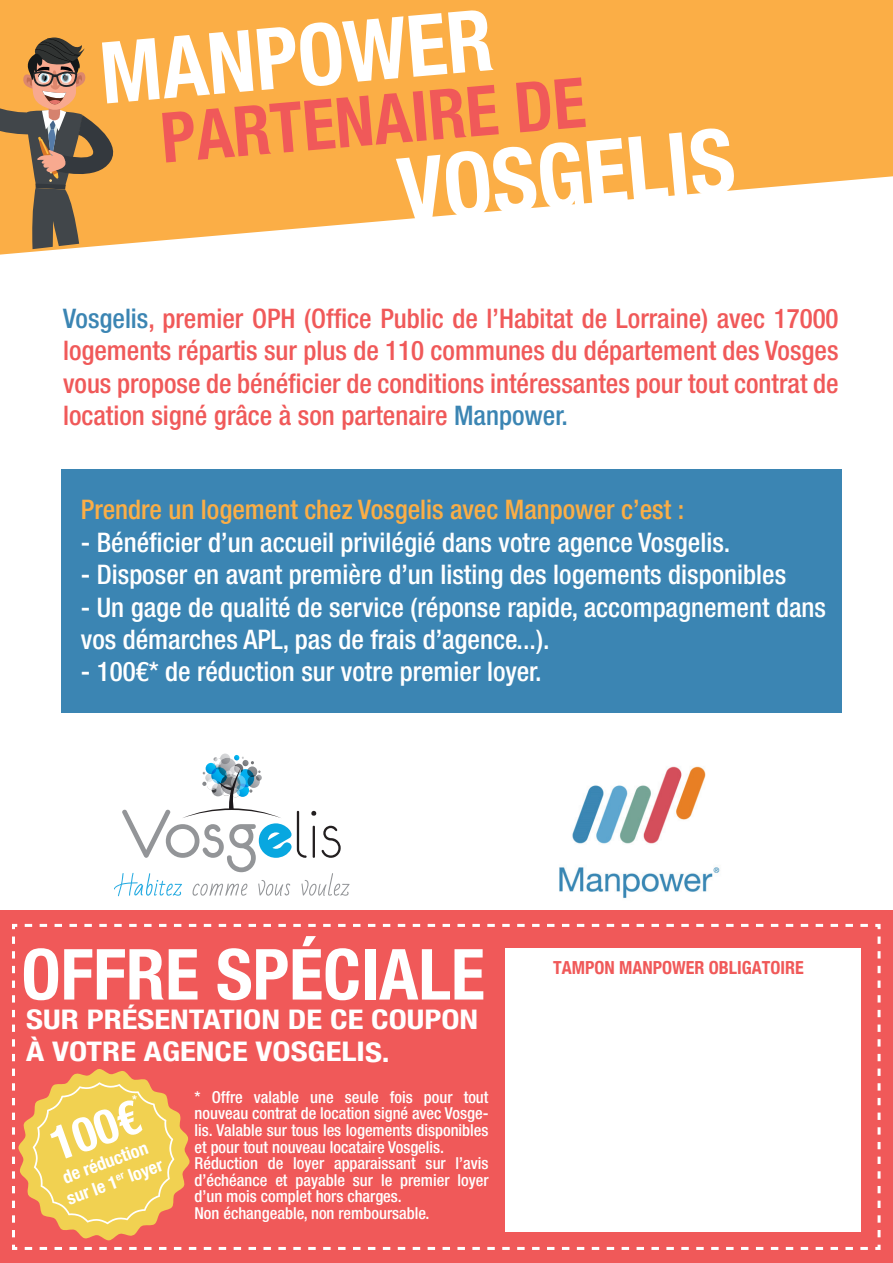
<style>
.page{position:relative;width:893px;height:1263px;background:#fff}
.page>*{position:absolute;margin:0;border:0;box-sizing:border-box;transform-origin:0 0}
.t1{font:700 condensed 89.7px "Helvetica Neue LT Com";color:#fff}
.t2{font:700 condensed 85.5px "Helvetica Neue LT Com";color:#fff}
.t3{font:700 condensed 70.5px "Helvetica Neue";color:#fff}
.t4{font:700 condensed 69.45px "Helvetica Neue LT Com";color:#f05959}
.t5{font:700 condensed 47.7px "Helvetica Neue LT Com";color:#fff}
.t6{font:500 condensed 27px/32.4px "Helvetica Neue LT Com";color:#fff}
.t7{font:500 condensed 27px/32.4px "Helvetica Neue LT Com";color:#f05959;text-align:justify}
.t8{font:500 condensed 27px "Helvetica Neue LT Com";color:#fbae46}
.t9{font:700 condensed 27px/32.4px "Helvetica Neue LT Com";color:#fff;scale:1.21 1}
.t10{font:700 condensed 18px "Helvetica Neue LT Com";color:#f05959}
.t11{font:700 condensed 18px/21.6px "Helvetica Neue LT Com";color:#fff}
.t12{font:500 condensed 16.5px/16.5px "Helvetica Neue LT Com";color:#fff}
.t13{font:700 condensed 12.45px "Helvetica Neue LT Com";color:#fff}
.s1{color:#3b85b3}
</style>
<div class="page">
<div style="left:62px;top:470px;width:780px;height:243px;background:#3b85b3"></div>
<svg style="left:0;top:0;width:893px;height:255px;fill:#fbae46"></svg>
<img style="left:559px;top:766px;width:161px;height:132px">
<svg style="left:114px;top:753px;width:235px;height:143px"></svg>
<div style="left:0;top:910px;width:893px;height:353px;background:#f05959"></div>
<svg style="left:12px;top:923px;width:869px;height:327px"></svg>
<div style="left:506px;top:948px;width:355px;height:284px;background:#fff"></div>
<svg style="left:0;top:37px;width:124px;height:212px;background:#bc8b4d"></svg>
<h2 class="t2" style="left:96px;top:23px;width:395px;rotate:-5deg">MANPOWER</h2>
<h3 class="t4" style="left:157px;top:97px;width:427px;rotate:-5deg">PARTENAIRE DE</h3>
<h1 class="t1" style="left:394px;top:137px;width:339px;rotate:-5deg">VOSGELIS</h1>
<p class="t7" style="left:63px;top:302px;width:777px"><span class="s1">Vosgelis</span>, premier OPH (Office Public de l’Habitat de Lorraine) avec 17000 logements répartis sur plus de 110 communes du département des Vosges vous propose de bénéficier de conditions intéressantes pour tout contrat de location signé grâce à son partenaire <span class="s1">Manpower.</span></p>
<h3 class="t8" style="left:81px;top:494px;width:605px">Prendre un logement chez Vosgelis avec Manpower c’est :</h3>
<h3 class="t6" style="left:81px;top:526px;width:651px">- Bénéficier d’un accueil privilégié dans votre agence Vosgelis.</h3>
<h3 class="t6" style="left:81px;top:558px;width:707px">- Disposer en avant première d’un listing des logements disponibles</h3>
<h3 class="t6" style="left:81px;top:590px;width:747px">- Un gage de qualité de service (réponse rapide, accompagnement dans vos démarches APL, pas de frais d’agence...).</h3>
<h3 class="t6" style="left:81px;top:655px;width:462px">- 100€* de réduction sur votre premier loyer.</h3>
<h3 class="t3" style="left:21px;top:916px;width:465px">OFFRE SPÉCIALE</h3>
<h3 class="t9" style="left:26px;top:1003px;width:375px">SUR PRÉSENTATION DE CE COUPON<br>À VOTRE AGENCE VOSGELIS.</h3>
<p class="t13" style="left:132px;top:1092px;width:6px">*</p>
<h3 class="t5" style="left:42px;top:1119px;width:93px;rotate:-20deg">100€</h3>
<p class="t11" style="left:56px;top:1168px;width:102px;rotate:-20deg">de réduction sur le 1<sup>er</sup> loyer</p>
<p class="t12" style="left:194px;top:1089px;width:296px">* Offre valable une seule fois pour tout nouveau contrat de location signé avec Vosge&shy;lis. Valable sur tous les logements disponibles et pour tout nouveau locataire Vosgelis.<br>Réduction de loyer apparaissant sur l’avis d’échéance et payable sur le premier loyer d’un mois complet hors charges.<br>Non échangeable, non remboursable.</p>
<p class="t10" style="left:553px;top:957px;width:252px">TAMPON MANPOWER OBLIGATOIRE</p>
</div>
